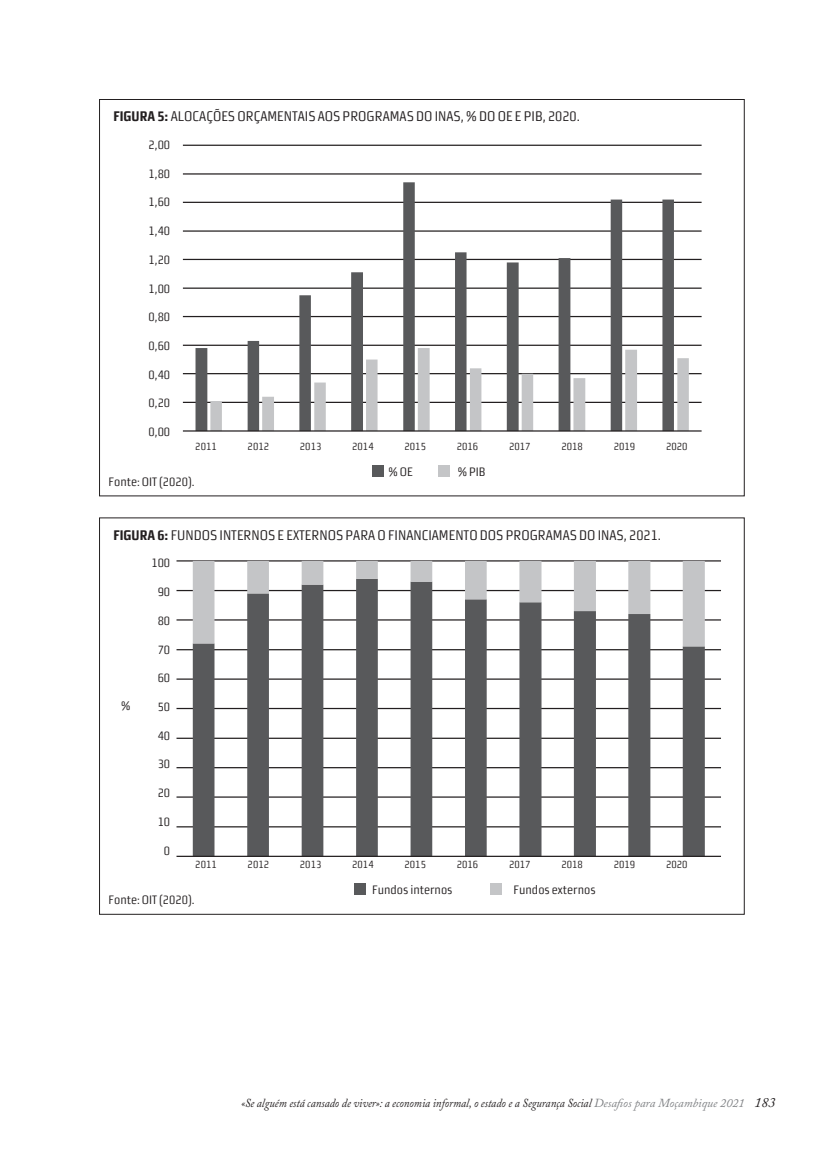
<style>
.page{position:relative;width:819px;height:1166px;background:#fff}
.page>*{position:absolute;margin:0;border:0;box-sizing:border-box;transform-origin:0 0}
.t1{font:14px "Morgan Sn Cn Lining";color:#231f20}
.t2{font:12.25px "Morgan Sn Cn Lining";color:#231f20}
.t3{font:italic 12.25px "Adobe Caslon Pro";color:#231f20;scale:.9 1}
.t4{font:10.5px "Morgan Sn Cn Lining";color:#231f20}
.s1{font-weight:700}
.s2{color:#808285}
.s3{font-size:14px}
</style>
<div class="page">
<div style="left:372px;top:465px;width:11px;height:12px;background:#58595b"></div>
<div style="left:438px;top:465px;width:11px;height:12px;background:#c4c5c7"></div>
<hr style="left:183px;top:145px;width:518px;height:1px;background:#231f20">
<hr style="left:183px;top:173px;width:518px;height:2px;background:#231f20">
<hr style="left:183px;top:202px;width:518px;height:1px;background:#231f20">
<hr style="left:183px;top:230px;width:518px;height:2px;background:#231f20">
<hr style="left:183px;top:259px;width:518px;height:1px;background:#231f20">
<hr style="left:183px;top:287px;width:518px;height:2px;background:#231f20">
<hr style="left:183px;top:316px;width:518px;height:1px;background:#231f20">
<hr style="left:183px;top:345px;width:518px;height:1px;background:#231f20">
<hr style="left:183px;top:373px;width:518px;height:1px;background:#231f20">
<hr style="left:183px;top:402px;width:518px;height:1px;background:#231f20">
<svg style="left:195px;top:182px;width:479px;height:248px"></svg>
<svg style="left:210px;top:348px;width:478px;height:82px"></svg>
<hr style="left:183px;top:430px;width:518px;height:2px;background:#231f20">
<div style="left:354px;top:884px;width:12px;height:11px;background:#58595b"></div>
<div style="left:490px;top:884px;width:12px;height:11px;background:#c4c5c7"></div>
<hr style="left:176px;top:560px;width:545px;height:1px;background:#231f20">
<hr style="left:176px;top:590px;width:545px;height:1px;background:#231f20">
<hr style="left:176px;top:619px;width:545px;height:1px;background:#231f20">
<hr style="left:176px;top:649px;width:545px;height:1px;background:#231f20">
<hr style="left:176px;top:678px;width:545px;height:2px;background:#231f20">
<hr style="left:176px;top:708px;width:545px;height:1px;background:#231f20">
<hr style="left:176px;top:738px;width:545px;height:1px;background:#231f20">
<hr style="left:176px;top:767px;width:545px;height:1px;background:#231f20">
<hr style="left:176px;top:796px;width:545px;height:2px;background:#231f20">
<hr style="left:176px;top:826px;width:545px;height:1px;background:#231f20">
<svg style="left:193px;top:646px;width:511px;height:210px"></svg>
<svg style="left:193px;top:561px;width:511px;height:85px"></svg>
<hr style="left:176px;top:856px;width:545px;height:1px;background:#231f20">
<p class="t1" style="left:113px;top:108px;width:468px"><span class="s1">FIGURA 5:</span> ALOCAÇÕES ORÇAMENTAIS AOS PROGRAMAS DO INAS, % DO OE E PIB, 2020.</p>
<p class="t2" style="left:149px;top:138px;width:23px">2,00</p>
<p class="t2" style="left:149px;top:166px;width:23px">1,80</p>
<p class="t2" style="left:149px;top:195px;width:23px">1,60</p>
<p class="t2" style="left:149px;top:224px;width:23px">1,40</p>
<p class="t2" style="left:149px;top:253px;width:23px">1,20</p>
<p class="t2" style="left:149px;top:281px;width:23px">1,00</p>
<p class="t2" style="left:149px;top:310px;width:23px">0,80</p>
<p class="t2" style="left:149px;top:339px;width:23px">0,60</p>
<p class="t2" style="left:149px;top:367px;width:23px">0,40</p>
<p class="t2" style="left:149px;top:396px;width:23px">0,20</p>
<p class="t2" style="left:149px;top:425px;width:23px">0,00</p>
<p class="t4" style="left:195px;top:440px;width:23px">2011</p>
<p class="t4" style="left:247px;top:440px;width:23px">2012</p>
<p class="t4" style="left:300px;top:440px;width:23px">2013</p>
<p class="t4" style="left:352px;top:440px;width:23px">2014</p>
<p class="t4" style="left:404px;top:440px;width:23px">2015</p>
<p class="t4" style="left:457px;top:440px;width:23px">2016</p>
<p class="t4" style="left:509px;top:440px;width:23px">2017</p>
<p class="t4" style="left:561px;top:440px;width:23px">2018</p>
<p class="t4" style="left:613px;top:440px;width:23px">2019</p>
<p class="t4" style="left:666px;top:440px;width:23px">2020</p>
<p class="t2" style="left:108px;top:475px;width:88px">Fonte: OIT (2020).</p>
<p class="t2" style="left:388px;top:464px;width:26px">% OE</p>
<p class="t2" style="left:457px;top:464px;width:29px">% PIB</p>
<p class="t1" style="left:113px;top:527px;width:549px"><span class="s1">FIGURA 6:</span> FUNDOS INTERNOS E EXTERNOS PARA O FINANCIAMENTO DOS PROGRAMAS DO INAS, 2021.</p>
<p class="t2" style="left:121px;top:699px;width:11px">%</p>
<p class="t2" style="left:151px;top:556px;width:20px">100</p>
<p class="t2" style="left:158px;top:585px;width:14px">90</p>
<p class="t2" style="left:158px;top:613px;width:14px">80</p>
<p class="t2" style="left:158px;top:642px;width:14px">70</p>
<p class="t2" style="left:158px;top:671px;width:14px">60</p>
<p class="t2" style="left:158px;top:700px;width:14px">50</p>
<p class="t2" style="left:158px;top:728px;width:14px">40</p>
<p class="t2" style="left:158px;top:757px;width:14px">30</p>
<p class="t2" style="left:158px;top:786px;width:14px">20</p>
<p class="t2" style="left:158px;top:814px;width:14px">10</p>
<p class="t2" style="left:164px;top:843px;width:8px">0</p>
<p class="t4" style="left:195px;top:858px;width:23px">2011</p>
<p class="t4" style="left:247px;top:858px;width:23px">2012</p>
<p class="t4" style="left:300px;top:858px;width:23px">2013</p>
<p class="t4" style="left:352px;top:858px;width:23px">2014</p>
<p class="t4" style="left:404px;top:858px;width:23px">2015</p>
<p class="t4" style="left:457px;top:858px;width:23px">2016</p>
<p class="t4" style="left:509px;top:858px;width:23px">2017</p>
<p class="t4" style="left:561px;top:858px;width:23px">2018</p>
<p class="t4" style="left:613px;top:858px;width:23px">2019</p>
<p class="t4" style="left:666px;top:858px;width:23px">2020</p>
<p class="t2" style="left:108px;top:893px;width:88px">Fonte: OIT (2020).</p>
<p class="t2" style="left:372px;top:883px;width:82px">Fundos internos</p>
<p class="t2" style="left:513px;top:883px;width:84px">Fundos externos</p>
<p class="t3" style="left:241px;top:1095px;width:595px">«Se alguém está cansado de viver»: a economia informal, o estado e a Segurança Social <span class="s2">Desafios para Moçambique 2021</span> <span class="s3">183</span></p>
</div>
